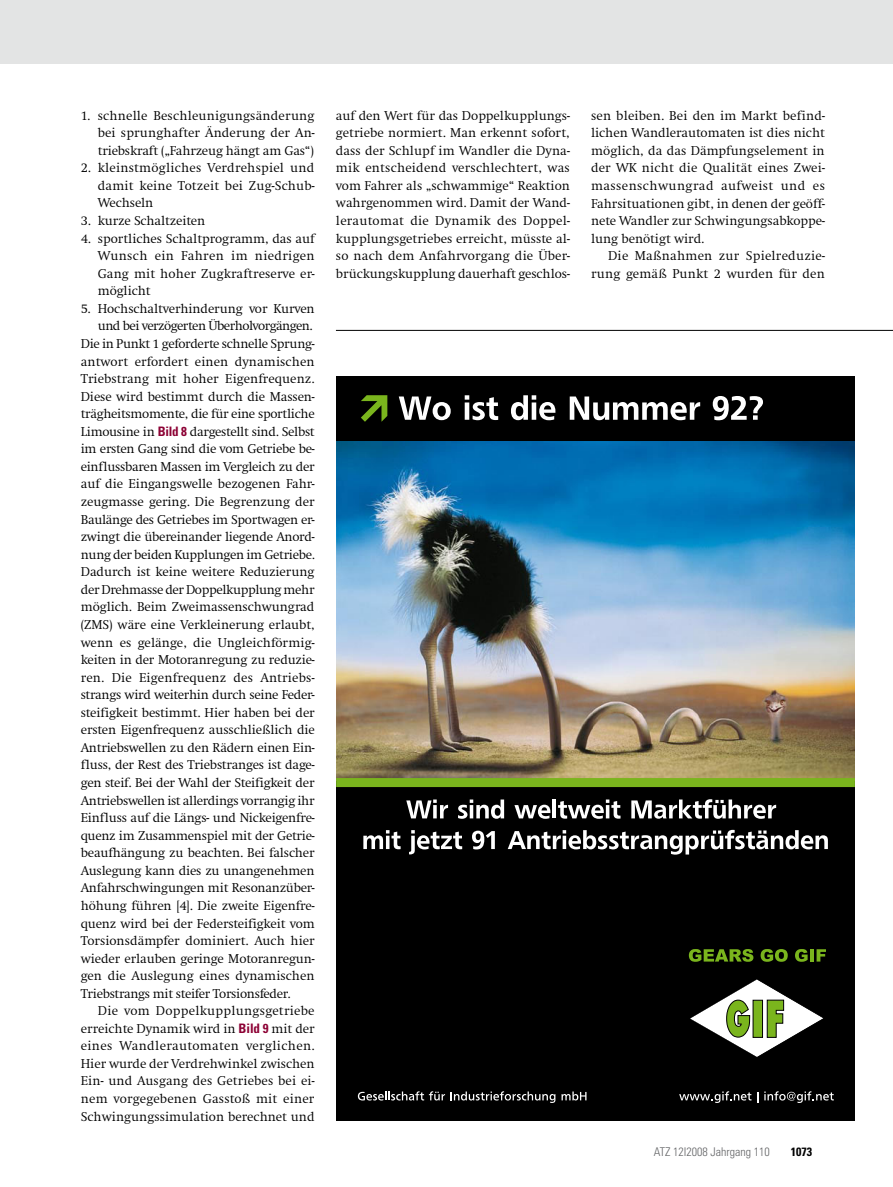
<style>
.page{position:relative;width:893px;height:1187px;background:#fff}
.page>*{position:absolute;margin:0;border:0;box-sizing:border-box;transform-origin:0 0}
.t1{font:300 13.05px/17.5px "Swift LT Pro";letter-spacing:-.01em;color:#000;text-align:justify}
.t2{font:300 13.05px/17.5px "Swift LT Pro";letter-spacing:.015em;color:#000;text-align:right}
.t3{font:300 13.05px "Swift LT Pro";letter-spacing:.01em;color:#000}
.t4{font:300 13.05px "Swift LT Pro";letter-spacing:-.04em;color:#000}
.t5{font:300 13.05px "Swift LT Pro";letter-spacing:-.03em;color:#000}
.t6{font:300 13.05px "Swift LT Pro";letter-spacing:.025em;color:#000}
.t7{font:300 13.05px "Swift LT Pro";letter-spacing:.02em;color:#000}
.t8{font:300 condensed 12px "Univers LT Std";color:#646567}
.t9{font:700 condensed 12px "Univers LT Std";color:#000}
.s1{font-family:"Univers LT Std";font-weight:700;font-stretch:condensed;color:#8c0034}
</style>
<div class="page">
<div style="left:0;top:0;width:893px;height:64px;background:#e3e4e4"></div>
<div style="left:336px;top:376px;width:519px;height:744px;background:#000"></div>
<img style="left:336px;top:441px;width:519px;height:337px">
<div style="left:336px;top:778px;width:519px;height:9px;background:#7ab51d"></div>
<svg style="left:406px;top:799px;width:42px;height:19px"></svg>
<svg style="left:458px;top:799px;width:46px;height:19px"></svg>
<svg style="left:514px;top:804px;width:36px;height:14px"></svg>
<hr style="left:553px;top:799px;width:3px;height:19px;background:#fff">
<svg style="left:558px;top:799px;width:62px;height:19px"></svg>
<svg style="left:631px;top:799px;width:145px;height:19px"></svg>
<svg style="left:363px;top:830px;width:38px;height:19px"></svg>
<svg style="left:409px;top:830px;width:53px;height:24px"></svg>
<svg style="left:472px;top:830px;width:23px;height:19px"></svg>
<svg style="left:508px;top:829px;width:320px;height:25px"></svg>
<svg style="left:361px;top:395px;width:26px;height:27px"></svg>
<svg style="left:399px;top:396px;width:52px;height:24px"></svg>
<svg style="left:465px;top:395px;width:33px;height:25px"></svg>
<svg style="left:511px;top:395px;width:44px;height:25px"></svg>
<svg style="left:570px;top:396px;width:130px;height:24px"></svg>
<svg style="left:713px;top:396px;width:50px;height:24px"></svg>
<svg style="left:690px;top:979px;width:133px;height:78px"></svg>
<svg style="left:689px;top:949px;width:64px;height:12px"></svg>
<svg style="left:761px;top:949px;width:27px;height:12px"></svg>
<svg style="left:795px;top:949px;width:13px;height:12px"></svg>
<hr style="left:810px;top:949px;width:4px;height:12px;background:#7ab51d">
<svg style="left:816px;top:949px;width:10px;height:12px"></svg>
<svg style="left:358px;top:1091px;width:87px;height:9px"></svg>
<svg style="left:451px;top:1091px;width:104px;height:11px"></svg>
<svg style="left:562px;top:1091px;width:24px;height:9px"></svg>
<svg style="left:679px;top:1091px;width:72px;height:11px"></svg>
<svg style="left:764px;top:1091px;width:70px;height:11px"></svg>
<hr style="left:336px;top:330px;width:557px;height:1px;background:#000">
<p class="t1" style="left:98px;top:108px;width:218px;text-indent:-17px">1. schnelle Beschleunigungsänderung bei sprunghafter Änderung der An&shy;triebskraft („Fahrzeug hängt am Gas“)</p>
<p class="t1" style="left:98px;top:160px;width:218px;text-indent:-17px">2. kleinstmögliches Verdrehspiel und damit keine Totzeit bei Zug-Schub-Wechseln</p>
<p class="t1" style="left:81px;top:213px;width:126px">3. kurze Schaltzeiten</p>
<p class="t1" style="left:98px;top:230px;width:218px;text-indent:-17px">4. sportliches Schaltprogramm, das auf Wunsch ein Fahren im niedrigen Gang mit hoher Zugkraftreserve er&shy;möglicht</p>
<p class="t1" style="left:81px;top:301px;width:235px">5. Hochschaltverhinderung vor Kurven</p>
<p class="t4" style="left:98px;top:321px;width:216px">und bei verzögerten Überholvorgängen.</p>
<p class="t1" style="left:81px;top:336px;width:235px">Die in Punkt 1 geforderte schnelle Sprung-</p>
<p class="t1" style="left:81px;top:353px;width:235px">antwort erfordert einen dynamischen</p>
<p class="t1" style="left:81px;top:371px;width:235px">Triebstrang mit hoher Eigenfrequenz.</p>
<p class="t1" style="left:81px;top:388px;width:235px">Diese wird bestimmt durch die Massen-</p>
<p class="t1" style="left:81px;top:406px;width:235px">trägheitsmomente, die für eine sportliche</p>
<p class="t1" style="left:81px;top:423px;width:235px">Limousine in <span class="s1">Bild 8</span> dargestellt sind. Selbst</p>
<p class="t1" style="left:81px;top:441px;width:235px">im ersten Gang sind die vom Getriebe be-</p>
<p class="t1" style="left:81px;top:459px;width:235px">einflussbaren Massen im Vergleich zu der</p>
<p class="t1" style="left:81px;top:476px;width:235px">auf die Eingangswelle bezogenen Fahr-</p>
<p class="t1" style="left:81px;top:494px;width:235px">zeugmasse gering. Die Begrenzung der</p>
<p class="t1" style="left:81px;top:511px;width:235px">Baulänge des Getriebes im Sportwagen er-</p>
<p class="t1" style="left:81px;top:529px;width:235px">zwingt die übereinander liegende Anord-</p>
<p class="t1" style="left:81px;top:546px;width:235px">nung der beiden Kupplungen im Getriebe.</p>
<p class="t1" style="left:81px;top:564px;width:235px">Dadurch ist keine weitere Reduzierung</p>
<p class="t5" style="left:81px;top:584px;width:235px">der Drehmasse der Doppelkupplung mehr</p>
<p class="t1" style="left:81px;top:599px;width:235px">möglich. Beim Zweimassenschwungrad</p>
<p class="t1" style="left:81px;top:616px;width:235px">(ZMS) wäre eine Verkleinerung erlaubt,</p>
<p class="t1" style="left:81px;top:634px;width:235px">wenn es gelänge, die Ungleichförmig-</p>
<p class="t1" style="left:81px;top:652px;width:235px">keiten in der Motoranregung zu reduzie-</p>
<p class="t3" style="left:81px;top:672px;width:235px">ren. Die Eigenfrequenz des Antriebs-</p>
<p class="t1" style="left:81px;top:687px;width:235px">strangs wird weiterhin durch seine Feder-</p>
<p class="t1" style="left:81px;top:704px;width:235px">steifigkeit bestimmt. Hier haben bei der</p>
<p class="t1" style="left:81px;top:722px;width:236px">ersten Eigenfrequenz ausschließlich die</p>
<p class="t1" style="left:81px;top:739px;width:235px">Antriebswellen zu den Rädern einen Ein-</p>
<p class="t1" style="left:81px;top:757px;width:235px">fluss, der Rest des Triebstranges ist dage-</p>
<p class="t1" style="left:81px;top:774px;width:235px">gen steif. Bei der Wahl der Steifigkeit der</p>
<p class="t1" style="left:81px;top:792px;width:235px">Antriebswellen ist allerdings vorrangig ihr</p>
<p class="t1" style="left:81px;top:810px;width:235px">Einfluss auf die Längs- und Nickeigenfre-</p>
<p class="t1" style="left:81px;top:827px;width:235px">quenz im Zusammenspiel mit der Getrie-</p>
<p class="t1" style="left:81px;top:845px;width:235px">beaufhängung zu beachten. Bei falscher</p>
<p class="t1" style="left:81px;top:862px;width:235px">Auslegung kann dies zu unangenehmen</p>
<p class="t1" style="left:81px;top:880px;width:235px">Anfahrschwingungen mit Resonanzüber-</p>
<p class="t1" style="left:81px;top:897px;width:235px">höhung führen [4]. Die zweite Eigenfre-</p>
<p class="t1" style="left:81px;top:915px;width:235px">quenz wird bei der Federsteifigkeit vom</p>
<p class="t1" style="left:81px;top:932px;width:236px">Torsionsdämpfer dominiert. Auch hier</p>
<p class="t1" style="left:81px;top:950px;width:235px">wieder erlauben geringe Motoranregun-</p>
<p class="t1" style="left:81px;top:968px;width:235px">gen die Auslegung eines dynamischen</p>
<p class="t1" style="left:81px;top:985px;width:211px">Triebstrangs mit steifer Torsionsfeder.</p>
<p class="t7" style="left:98px;top:1005px;width:218px">Die vom Doppelkupplungsgetriebe</p>
<p class="t1" style="left:81px;top:1020px;width:235px">erreichte Dynamik wird in <span class="s1">Bild 9</span> mit der</p>
<p class="t6" style="left:81px;top:1040px;width:235px">eines Wandlerautomaten verglichen.</p>
<p class="t1" style="left:81px;top:1055px;width:235px">Hier wurde der Verdrehwinkel zwischen</p>
<p class="t3" style="left:81px;top:1075px;width:235px">Ein- und Ausgang des Getriebes bei ei-</p>
<p class="t2" style="left:81px;top:1090px;width:235px">nem vorgegebenen Gasstoß mit einer</p>
<p class="t1" style="left:81px;top:1108px;width:235px">Schwingungssimulation berechnet und</p>
<p class="t1" style="left:336px;top:108px;width:235px">auf den Wert für das Doppelkupplungs&shy;getriebe normiert. Man erkennt sofort, dass der Schlupf im Wandler die Dyna&shy;mik entscheidend verschlechtert, was vom Fahrer als „schwammige“ Reaktion wahrgenommen wird. Damit der Wand&shy;lerautomat die Dynamik des Doppel&shy;kupplungsgetriebes erreicht, müsste al&shy;so nach dem Anfahrvorgang die Über&shy;brückungskupplung dauerhaft geschlos-</p>
<p class="t1" style="left:591px;top:108px;width:235px">sen bleiben. Bei den im Markt befind&shy;lichen Wandlerautomaten ist dies nicht möglich, da das Dämpfungselement in der WK nicht die Qualität eines Zwei&shy;massenschwungrad aufweist und es Fahrsituationen gibt, in denen der geöff&shy;nete Wandler zur Schwingungsabkoppe&shy;lung benötigt wird.</p>
<p class="t2" style="left:591px;top:248px;width:235px">Die Maßnahmen zur Spielreduzie&shy;rung gemäß Punkt 2 wurden für den</p>
<p class="t8" style="left:654px;top:1146px;width:117px">ATZ 12I2008 Jahrgang 110</p>
<p class="t9" style="left:791px;top:1146px;width:23px">1073</p>
</div>
